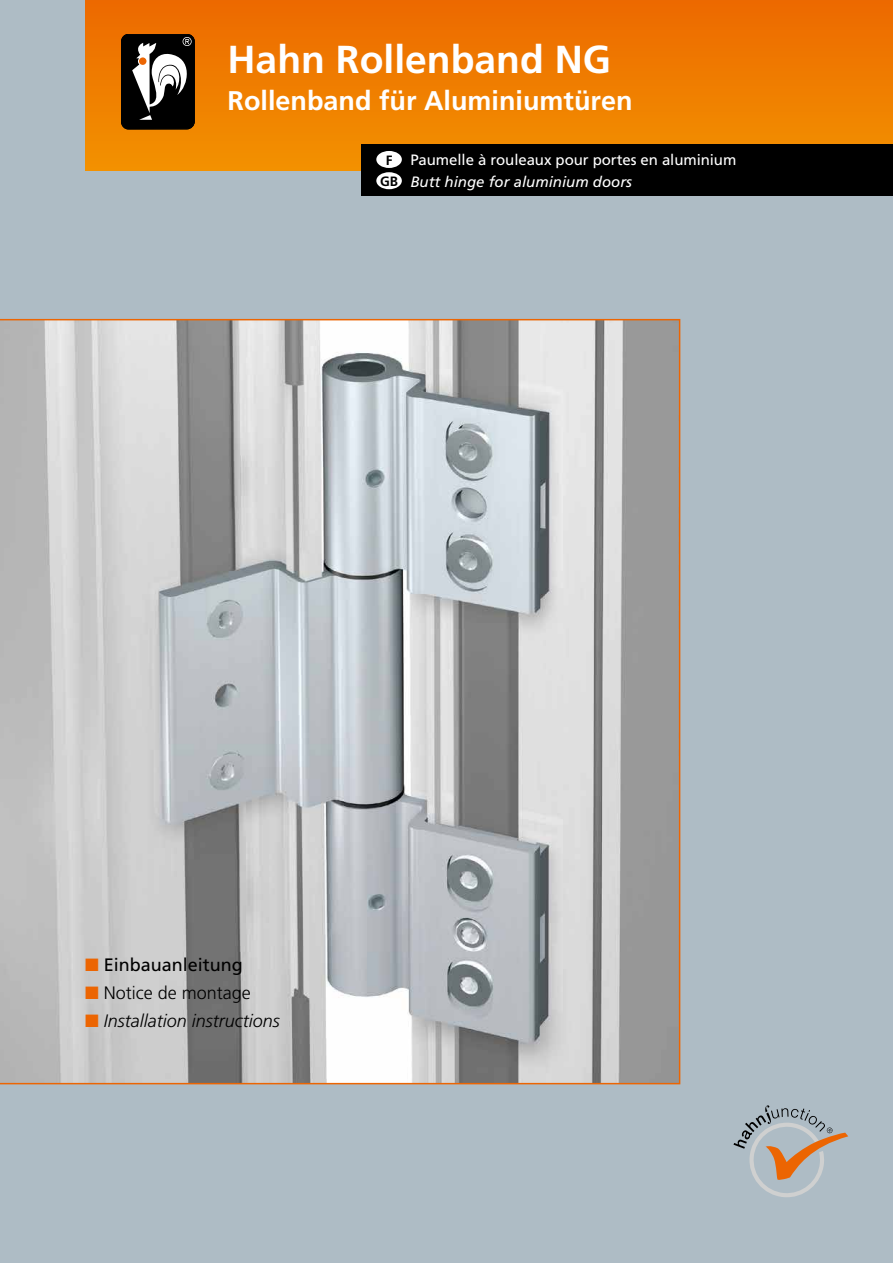
<style>
.page{position:relative;width:893px;height:1263px;background:#aebcc5}
.page>*{position:absolute;margin:0;border:0;box-sizing:border-box;transform-origin:0 0}
.t1{font:700 39px "Frutiger";color:#fff}
.t2{font:700 27px "Frutiger";color:#fff}
.t3{font:italic 300 18px "Frutiger";color:#000}
.t4{font:18px "Frutiger";color:#000}
.t5{font:300 18px "Frutiger";color:#000}
.t6{font:15px "Frutiger";letter-spacing:-.005em;color:#fff}
.t7{font:italic 15px "Frutiger";color:#fff}
.t8{font:700 13.5px/21px "Frutiger";color:#000;text-align:center}
.s1{color:#ec6502}
</style>
<div class="page">
<div style="left:85px;top:0;width:808px;height:170px;background:linear-gradient(to bottom,#ef6a00,#ed8e00)"></div>
<div style="left:121px;top:34px;width:73px;height:95px;background:#000;border-radius:8px"></div>
<div style="left:121px;top:34px;width:74px;height:95px;border:1px solid #000;border-radius:8px"></div>
<svg style="left:132px;top:37px;width:61px;height:83px"></svg>
<div style="left:361px;top:145px;width:532px;height:51px;background:#000"></div>
<div style="left:376px;top:172px;width:26px;height:17px;background:#fff;border-radius:50%"></div>
<div style="left:376px;top:151px;width:26px;height:17px;background:#fff;border-radius:50%"></div>
<svg style="left:733px;top:1105px;width:115px;height:92px"></svg>
<svg style="left:0;top:319px;width:680px;height:765px"></svg>
<h1 class="t1" style="left:227px;top:36px;width:385px">Hahn Rollenband NG</h1>
<h2 class="t2" style="left:227px;top:85px;width:407px">Rollenband für Aluminiumtüren</h2>
<p class="t8" style="left:380px;top:149px;width:19px">F<br>GB</p>
<p class="t6" style="left:410px;top:151px;width:328px">Paumelle à rouleaux pour portes en aluminium</p>
<p class="t7" style="left:410px;top:173px;width:223px">Butt hinge for aluminium doors</p>
<p class="t4" style="left:85px;top:954px;width:159px"><span class="s1">■</span> Einbauanleitung</p>
<p class="t5" style="left:85px;top:982px;width:167px"><span class="s1">■</span> Notice de montage</p>
<p class="t3" style="left:85px;top:1010px;width:196px"><span class="s1">■</span> Installation instructions</p>
</div>
